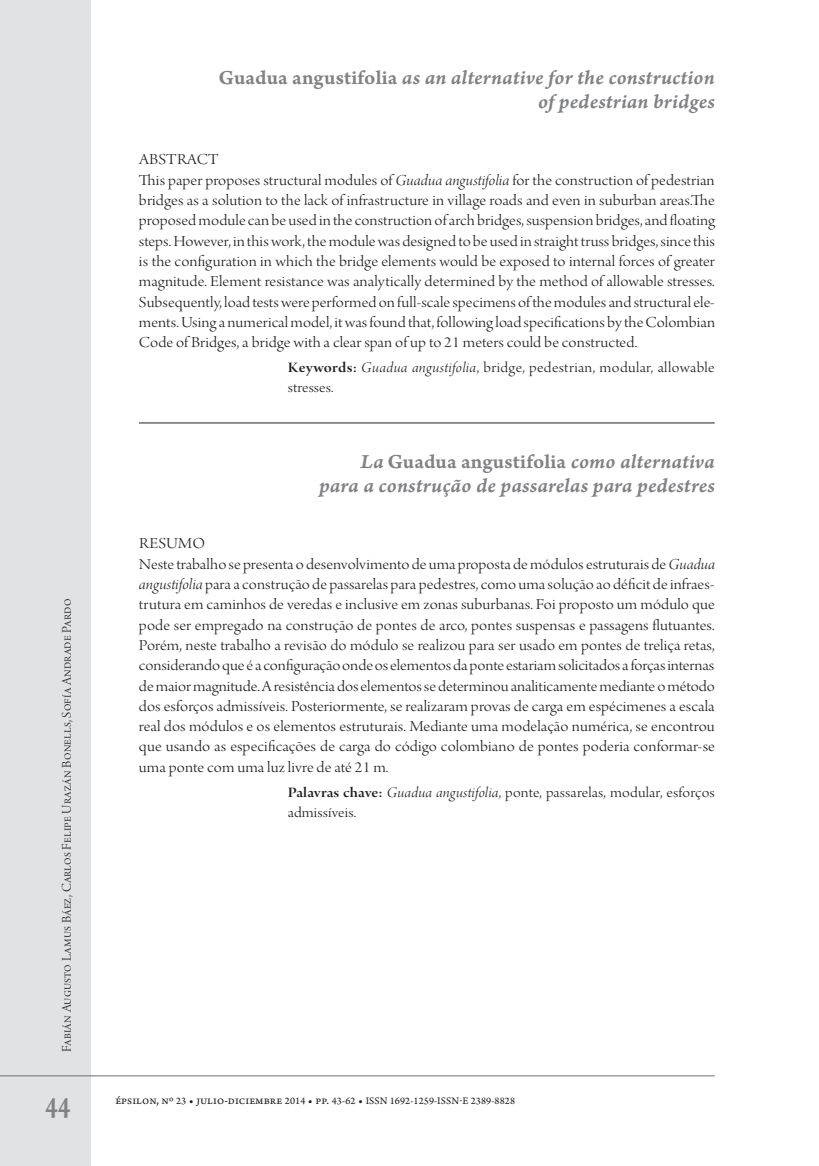
<style>
.page{position:relative;width:819px;height:1166px;background:#fff}
.page>*{position:absolute;margin:0;border:0;box-sizing:border-box;transform-origin:0 0}
.t1{font:31.5px "Arno Pro Smbd Caption";color:#808285;scale:.75 1}
.t2{font:21px/24.5px "Arno Pro Smbd Italic Caption";letter-spacing:.005em;color:#808285;text-align:right}
.t3{font:21px "Arno Pro Smbd Caption";letter-spacing:.005em;color:#808285}
.t4{font:16.1px/20.3px "Arno Pro Light Display";letter-spacing:.01em;color:#231f20;scale:1.1 1}
.t5{font:15.4px/19.9px "Arno Pro Light Display";letter-spacing:.055em;color:#231f20;scale:1.1 1}
.t6{font:14px "Arno Pro Light Display";letter-spacing:.015em;color:#231f20}
.t7{font:10.5px "Arno Pro Sm Text";letter-spacing:.01em;color:#231f20}
.s1{font-family:"Arno Pro Smbd Caption"}
.s2{font-family:"Arno Pro Light Italic Display"}
.s3{font-family:"Arno Pro Smbd Display"}
.s4{font-family:"Arno Pro Smbd Italic Caption"}
.s5{font-size:12.25px}
</style>
<div class="page">
<div style="left:0;top:0;width:91px;height:1166px;background:#e1e2e4"></div>
<hr style="left:0;top:1075px;width:714px;height:1px;background:#6c6d70">
<hr style="left:139px;top:423px;width:575px;height:1px;background:#231f20">
<p class="t6" style="left:59px;top:1052px;width:454px;rotate:-90deg">Fabián Augusto Lamus Báez, Carlos Felipe Urazán Bonells, Sofía Andrade Pardo</p>
<h1 class="t1" style="left:46px;top:1088px;width:34px">44</h1>
<h2 class="t2" style="left:218px;top:65px;width:497px"><span class="s1">Guadua angustifolia</span> as an alternative for the construction of pedestrian bridges</h2>
<p class="t4" style="left:139px;top:151px;width:525px">Abst ract<br>This paper proposes structural modules of <span class="s2">Guadua angustifolia</span> for the construction of pedestrian bridges as a solution to the lack of infrastructure in village roads and even in suburban areas.The proposed module can be used in the construction of arch bridges, suspension bridges, and floating steps. However, in this work, the module was designed to be used in straight truss bridges, since this is the configuration in which the bridge elements would be exposed to internal forces of greater magnitude. Element resistance was analytically determined by the method of allowable stresses.<br>Subsequently, load tests were performed on full-scale specimens ofthe modules and structural ele&shy;ments. Using a numerical model, it was found that, following load specifications by the Colombian Code of Bridges, a bridge with a clear span of up to 21 meters could be constructed.</p>
<p class="t5" style="left:288px;top:358px;width:389px"><span class="s3">Keywords:</span> <span class="s2">Guadua angustifolia</span>, bridge, pedestrian, modular, allowable stresses.</p>
<h2 class="t3" style="left:360px;top:449px;width:356px"><span class="s4">La</span> Guadua angustifolia <span class="s4">como alternativa</span></h2>
<h2 class="t2" style="left:319px;top:474px;width:397px">para a construção de passarelas para pedestres</h2>
<p class="t4" style="left:139px;top:534px;width:525px;text-indent:54px">o<br>Neste trabalho se presenta o desenvolvimento de uma proposta de módulos estruturais de <span class="s2">Guadua angustifolia</span> para a construção de passarelas para pedestres, como uma solução ao déficit de infraes&shy;trutura em caminhos de veredas e inclusive em zonas suburbanas. Foi proposto um módulo que pode ser empregado na construção de pontes de arco, pontes suspensas e passagens flutuantes.<br>Porém, neste trabalho a revisão do módulo se realizou para ser usado em pontes de treliça retas, considerando que é a configuração onde os elementos da ponte estariam solicitados a forças internas de maior magnitude. A resistência dos elementos se determinou analiticamente mediante o método dos esforços admissíveis. Posteriormente, se realizaram provas de carga em espécimenes a escala real dos módulos e os elementos estruturais. Mediante uma modelação numérica, se encontrou que usando as especificações de carga do código colombiano de pontes poderia conformar-se uma ponte com uma luz livre de até 21 m.</p>
<p class="t5" style="left:288px;top:783px;width:389px"><span class="s3">Palavras chave:</span> <span class="s2">Guadua angustifolia</span>, ponte, passarelas, modular, esforços admissíveis.</p>
<p class="t4" style="left:139px;top:534px;width:21px">Resum</p>
<p class="t7" style="left:115px;top:1094px;width:401px"><span class="s5">épsilon, nº</span> 23 <span class="s5">• julio-diciembre</span> 2014 <span class="s5">• pp.</span> 43-62 <span class="s5">•</span> ISSN 1692-1259-IssN-e 2389-8828</p>
</div>
